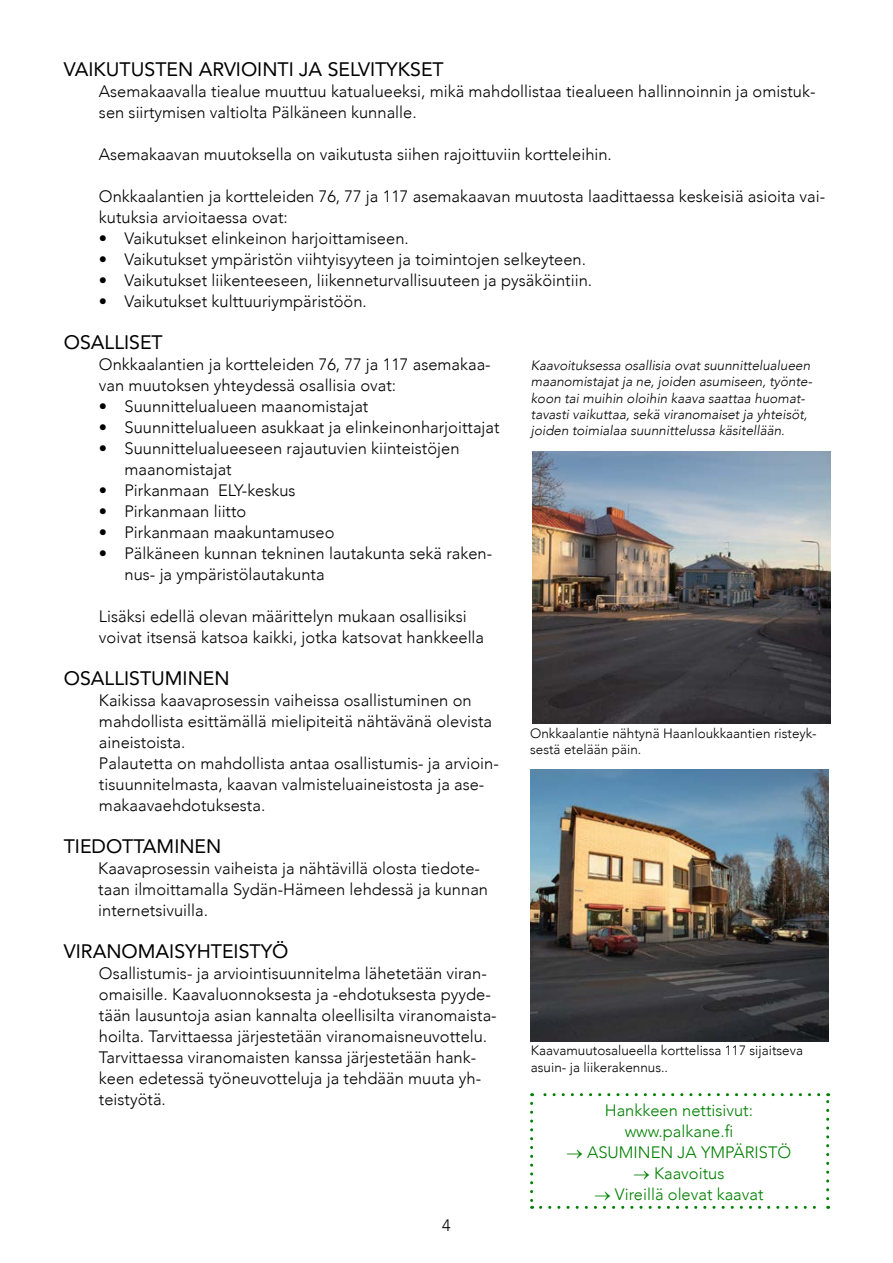
<style>
.page{position:relative;width:893px;height:1263px;background:#fff}
.page>*{position:absolute;margin:0;border:0;box-sizing:border-box;transform-origin:0 0}
.t1{font:19.5px "Avenir";color:#000}
.t2{font:300 16.5px/21px "Avenir";color:#000}
.t3{font:300 16.5px/21px "Avenir";color:#007f00;text-align:center}
.t4{font:italic 300 13.5px/16.2px "Avenir";color:#000}
.t5{font:300 13.5px/16.2px "Avenir";color:#000}
</style>
<div class="page">
<img style="left:532px;top:451px;width:298px;height:272px">
<svg style="left:530px;top:1103px;width:3px;height:106px"></svg>
<svg style="left:541px;top:1206px;width:288px;height:3px"></svg>
<svg style="left:826px;top:1093px;width:3px;height:106px"></svg>
<svg style="left:532px;top:1093px;width:287px;height:3px"></svg>
<img style="left:531px;top:770px;width:297px;height:272px">
<p class="t1" style="left:64px;top:54px;width:381px">VAIKUTUSTEN ARVIOINTI JA SELVITYKSET</p>
<p class="t2" style="left:99px;top:81px;width:718px">Asemakaavalla tiealue muuttuu katualueeksi, mikä mahdollistaa tiealueen hallinnoinnin ja omistuk&shy;sen siirtymisen valtiolta Pälkäneen kunnalle.</p>
<p class="t2" style="left:99px;top:144px;width:514px">Asemakaavan muutoksella on vaikutusta siihen rajoittuviin kortteleihin.</p>
<p class="t2" style="left:99px;top:186px;width:728px">Onkkaalantien ja kortteleiden 76, 77 ja 117 asemakaavan muutosta laadittaessa keskeisiä asioita vai&shy;kutuksia arvioitaessa ovat:</p>
<p class="t2" style="left:99px;top:228px;width:311px">• Vaikutukset elinkeinon harjoittamiseen.</p>
<p class="t2" style="left:99px;top:249px;width:489px">• Vaikutukset ympäristön viihtyisyyteen ja toimintojen selkeyteen.</p>
<p class="t2" style="left:99px;top:270px;width:495px">• Vaikutukset liikenteeseen, liikenneturvallisuuteen ja pysäköintiin.</p>
<p class="t2" style="left:99px;top:291px;width:269px">• Vaikutukset kulttuuriympäristöön.</p>
<p class="t1" style="left:64px;top:327px;width:101px">OSALLISET</p>
<p class="t2" style="left:99px;top:354px;width:393px">Onkkaalantien ja kortteleiden 76, 77 ja 117 asemakaa&shy;van muutoksen yhteydessä osallisia ovat:</p>
<p class="t2" style="left:99px;top:396px;width:271px">• Suunnittelualueen maanomistajat</p>
<p class="t2" style="left:99px;top:417px;width:402px">• Suunnittelualueen asukkaat ja elinkeinonharjoittajat</p>
<p class="t2" style="left:124px;top:438px;width:336px;text-indent:-26px">• Suunnittelualueeseen rajautuvien kiinteistöjen maanomistajat</p>
<p class="t2" style="left:99px;top:480px;width:198px">• Pirkanmaan ELY-keskus</p>
<p class="t2" style="left:99px;top:501px;width:149px">• Pirkanmaan liitto</p>
<p class="t2" style="left:99px;top:522px;width:237px">• Pirkanmaan maakuntamuseo</p>
<p class="t2" style="left:124px;top:543px;width:369px;text-indent:-26px">• Pälkäneen kunnan tekninen lautakunta sekä raken&shy;nus- ja ympäristölautakunta</p>
<p class="t2" style="left:99px;top:606px;width:387px">Lisäksi edellä olevan määrittelyn mukaan osallisiksi voivat itsensä katsoa kaikki, jotka katsovat hankkeella</p>
<p class="t4" style="left:531px;top:357px;width:283px">Kaavoituksessa osallisia ovat suunnittelualueen maanomistajat ja ne, joiden asumiseen, työnte&shy;koon tai muihin oloihin kaava saattaa huomat&shy;tavasti vaikuttaa, sekä viranomaiset ja yhteisöt, joiden toimialaa suunnittelussa käsitellään.</p>
<p class="t1" style="left:64px;top:663px;width:167px">OSALLISTUMINEN</p>
<p class="t2" style="left:99px;top:690px;width:401px">Kaikissa kaavaprosessin vaiheissa osallistuminen on mahdollista esittämällä mielipiteitä nähtävänä olevista aineistoista.<br>Palautetta on mahdollista antaa osallistumis- ja arvioin&shy;tisuunnitelmasta, kaavan valmisteluaineistosta ja ase&shy;makaavaehdotuksesta.</p>
<p class="t1" style="left:64px;top:831px;width:159px">TIEDOTTAMINEN</p>
<p class="t2" style="left:98px;top:858px;width:391px">Kaavaprosessin vaiheista ja nähtävillä olosta tiedote&shy;taan ilmoittamalla Sydän-Hämeen lehdessä ja kunnan internetsivuilla.</p>
<p class="t1" style="left:64px;top:936px;width:226px">VIRANOMAISYHTEISTYÖ</p>
<p class="t2" style="left:99px;top:963px;width:399px">Osallistumis- ja arviointisuunnitelma lähetetään viran&shy;omaisille. Kaavaluonnoksesta ja -ehdotuksesta pyyde&shy;tään lausuntoja asian kannalta oleellisilta viranomaista&shy;hoilta. Tarvittaessa järjestetään viranomaisneuvottelu.<br>Tarvittaessa viranomaisten kanssa järjestetään hank&shy;keen edetessä työneuvotteluja ja tehdään muuta yh&shy;teistyötä.</p>
<p class="t2" style="left:442px;top:1215px;width:10px">4</p>
<p class="t5" style="left:530px;top:725px;width:288px">Onkkaalantie nähtynä Haanloukkaantien risteyk&shy;sestä etelään päin.</p>
<p class="t5" style="left:531px;top:1043px;width:274px">Kaavamuutosalueella korttelissa 117 sijaitseva asuin- ja liikerakennus..</p>
<p class="t3" style="left:605px;top:1100px;width:150px">Hankkeen nettisivut: www.palkane.fi</p>
<p class="t3" style="left:567px;top:1142px;width:226px">→ ASUMINEN JA YMPÄRISTÖ</p>
<p class="t3" style="left:633px;top:1163px;width:92px">→ Kaavoitus</p>
<p class="t3" style="left:594px;top:1184px;width:171px">→ Vireillä olevat kaavat</p>
</div>
